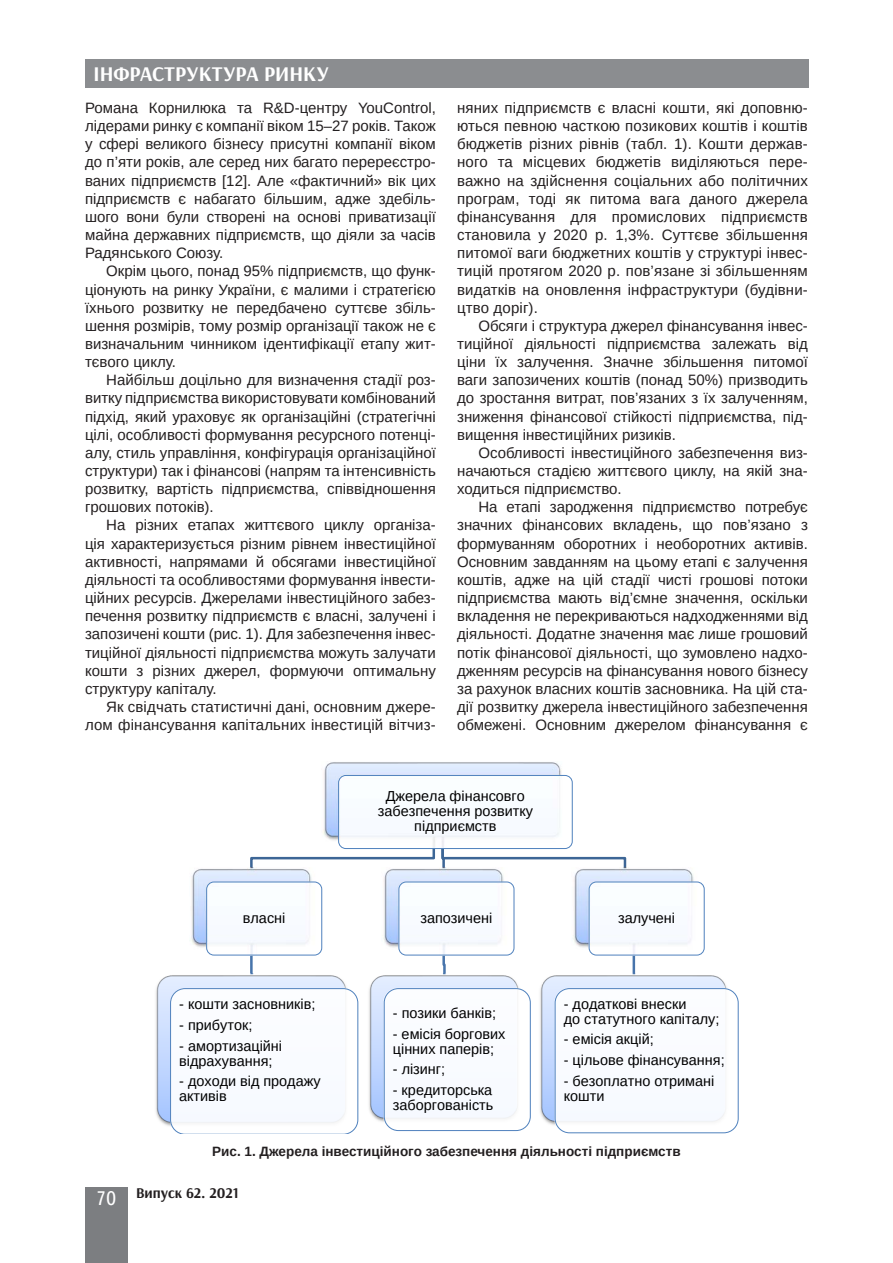
<style>
.page{position:relative;width:893px;height:1263px;background:#fff}
.page>*{position:absolute;margin:0;border:0;box-sizing:border-box;transform-origin:0 0}
.t1{font:700 21px "Arsenal";color:#fff}
.Текст_основной_G{font:15px/18.1px "Arimo";color:#231f20;text-align:justify}
.t2{font:700 15px "Arsenal";color:#231f20}
.t3{font:14.4px/14.9px "Arimo";color:#000}
.Рисунок{font:700 13.5px "Arimo";color:#231f20}
.s1{font-family:"Ukrainian Text";font-weight:400;font-size:19.5px;color:#fff}
</style>
<div class="page">
<div style="left:85px;top:59px;width:723px;height:29px;background:#8b8d90"></div>
<div style="left:85px;top:1186px;width:43px;height:76px;background:#7c7e81"></div>
<hr style="left:633px;top:943px;width:2px;height:32px;background:#4774ab">
<svg style="left:441px;top:955px;width:6px;height:19px"></svg>
<hr style="left:250px;top:943px;width:3px;height:32px;background:#4774ab">
<svg style="left:250px;top:849px;width:377px;height:18px"></svg>
<img style="left:323px;top:762px;width:248px;height:87px">
<div style="left:338px;top:775px;width:235px;height:74px;border:1px solid #4f81bd;border-radius:7px"></div>
<img style="left:191px;top:867px;width:131px;height:88px">
<div style="left:206px;top:881px;width:116px;height:74px;border:1px solid #4f81bd;border-radius:7px"></div>
<img style="left:156px;top:974px;width:191px;height:152px">
<svg style="left:170px;top:988px;width:188px;height:145px"></svg>
<img style="left:383px;top:867px;width:132px;height:88px">
<div style="left:398px;top:881px;width:116px;height:74px;border:1px solid #4f81bd;border-radius:7px"></div>
<img style="left:369px;top:974px;width:161px;height:157px">
<div style="left:384px;top:988px;width:147px;height:143px;border:1px solid #4f81bd;border-radius:14px"></div>
<img style="left:573px;top:867px;width:132px;height:88px">
<div style="left:589px;top:881px;width:116px;height:74px;border:1px solid #4f81bd;border-radius:7px"></div>
<img style="left:540px;top:974px;width:198px;height:159px">
<div style="left:555px;top:988px;width:183px;height:145px;border:1px solid #4f81bd;border-radius:14px"></div>
<h1 class="t1" style="left:94px;top:61px;width:237px">ІНФРАСТРУКТУРА РИНКУ</h1>
<p class="Текст_основной_G" style="left:85px;top:99px;width:352px">Романа Корнилюка та R&amp;D-центру YouControl, лідерами ринку є компанії віком 15–27 років. Також у сфері великого бізнесу присутні компанії віком до п’яти років, але серед них багато перереєстро&shy;ваних підприємств [12]. Але «фактичний» вік цих підприємств є набагато більшим, адже здебіль&shy;шого вони були створені на основі приватизації майна державних підприємств, що діяли за часів Радянського Союзу.</p>
<p class="Текст_основной_G" style="left:85px;top:262px;width:352px;text-indent:21px">Окрім цього, понад 95% підприємств, що функ&shy;ціонують на ринку України, є малими і стратегією їхнього розвитку не передбачено суттєве збіль&shy;шення розмірів, тому розмір організації також не є визначальним чинником ідентифікації етапу жит&shy;тєвого циклу.</p>
<p class="Текст_основной_G" style="left:85px;top:371px;width:352px;text-indent:21px">Найбільш доцільно для визначення стадії роз&shy;витку підприємства використовувати комбінований підхід, який ураховує як організаційні (стратегічні цілі, особливості формування ресурсного потенці&shy;алу, стиль управління, конфігурація організаційної структури) так і фінансові (напрям та інтенсивність розвитку, вартість підприємства, співвідношення грошових потоків).</p>
<p class="Текст_основной_G" style="left:85px;top:516px;width:352px;text-indent:21px">На різних етапах життєвого циклу організа&shy;ція характеризується різним рівнем інвестиційної активності, напрямами й обсягами інвестиційної діяльності та особливостями формування інвести&shy;ційних ресурсів. Джерелами інвестиційного забез&shy;печення розвитку підприємств є власні, залучені і запозичені кошти (рис. 1). Для забезпечення інвес&shy;тиційної діяльності підприємства можуть залучати кошти з різних джерел, формуючи оптимальну структуру капіталу.</p>
<p class="Текст_основной_G" style="left:85px;top:698px;width:352px;text-align:right">Як свідчать статистичні дані, основним джере&shy;лом фінансування капітальних інвестицій вітчиз-</p>
<p class="Текст_основной_G" style="left:457px;top:99px;width:352px">няних підприємств є власні кошти, які доповню&shy;ються певною часткою позикових коштів і коштів бюджетів різних рівнів (табл. 1). Кошти держав&shy;ного та місцевих бюджетів виділяються пере&shy;важно на здійснення соціальних або політичних програм, тоді як питома вага даного джерела фінансування для промислових підприємств становила у 2020 р. 1,3%. Суттєве збільшення питомої ваги бюджетних коштів у структурі інвес&shy;тицій протягом 2020 р. пов’язане зі збільшенням видатків на оновлення інфраструктури (будівни&shy;цтво доріг).</p>
<p class="Текст_основной_G" style="left:457px;top:317px;width:352px;text-indent:21px">Обсяги і структура джерел фінансування інвес&shy;тиційної діяльності підприємства залежать від ціни їх залучення. Значне збільшення питомої ваги запозичених коштів (понад 50%) призводить до зростання витрат, пов’язаних з їх залученням, зниження фінансової стійкості підприємства, під&shy;вищення інвестиційних ризиків.</p>
<p class="Текст_основной_G" style="left:457px;top:444px;width:352px;text-indent:21px">Особливості інвестиційного забезпечення виз&shy;начаються стадією життєвого циклу, на якій зна&shy;ходиться підприємство.</p>
<p class="Текст_основной_G" style="left:457px;top:498px;width:352px;text-indent:21px">На етапі зародження підприємство потребує значних фінансових вкладень, що пов’язано з формуванням оборотних і необоротних активів.<br>Основним завданням на цьому етапі є залучення коштів, адже на цій стадії чисті грошові потоки підприємства мають від’ємне значення, оскільки вкладення не перекриваються надходженнями від діяльності. Додатне значення має лише грошовий потік фінансової діяльності, що зумовлено надхо&shy;дженням ресурсів на фінансування нового бізнесу за рахунок власних коштів засновника. На цій ста&shy;дії розвитку джерела інвестиційного забезпечення обмежені. Основним джерелом фінансування є</p>
<p class="t3" style="left:243px;top:910px;width:44px">власн³</p>
<p class="t3" style="left:179px;top:997px;width:138px">- кошти засновник³в;</p>
<p class="t3" style="left:179px;top:1018px;width:75px">- прибуток;</p>
<p class="t3" style="left:179px;top:1038px;width:104px">- амортизац³йн³ в³драхування;</p>
<p class="t3" style="left:179px;top:1074px;width:143px">- доходи в³д продажу актив³в</p>
<p class="t3" style="left:378px;top:789px;width:157px;text-align:center">Джерела ф³нансовго забезпечення розвитку п³дприºмств</p>
<p class="t3" style="left:420px;top:910px;width:73px">запозичен³</p>
<p class="t3" style="left:393px;top:1005px;width:105px">- позики банк³в;</p>
<p class="t3" style="left:393px;top:1026px;width:114px">- ем³с³я боргових ц³нних папер³в;</p>
<p class="t3" style="left:393px;top:1062px;width:54px">- л³зинг;</p>
<p class="t3" style="left:393px;top:1082px;width:102px">- кредиторська заборгован³сть</p>
<p class="t3" style="left:618px;top:910px;width:59px">залучен³</p>
<p class="t3" style="left:564px;top:996px;width:157px">- додатков³ внески<br>до статутного кап³талу;</p>
<p class="t3" style="left:564px;top:1032px;width:92px">- ем³с³я акц³й;</p>
<p class="t3" style="left:564px;top:1053px;width:162px">- ц³льове ф³нансування;</p>
<p class="t3" style="left:564px;top:1073px;width:152px">- безоплатно отриман³ кошти</p>
<p class="Рисунок" style="left:212px;top:1142px;width:470px">Рис. 1. Джерела інвестиційного забезпечення діяльності підприємств</p>
<p class="t2" style="left:96px;top:1183px;width:144px"><span class="s1">70</span> Випуск 62. 2021</p>
</div>
